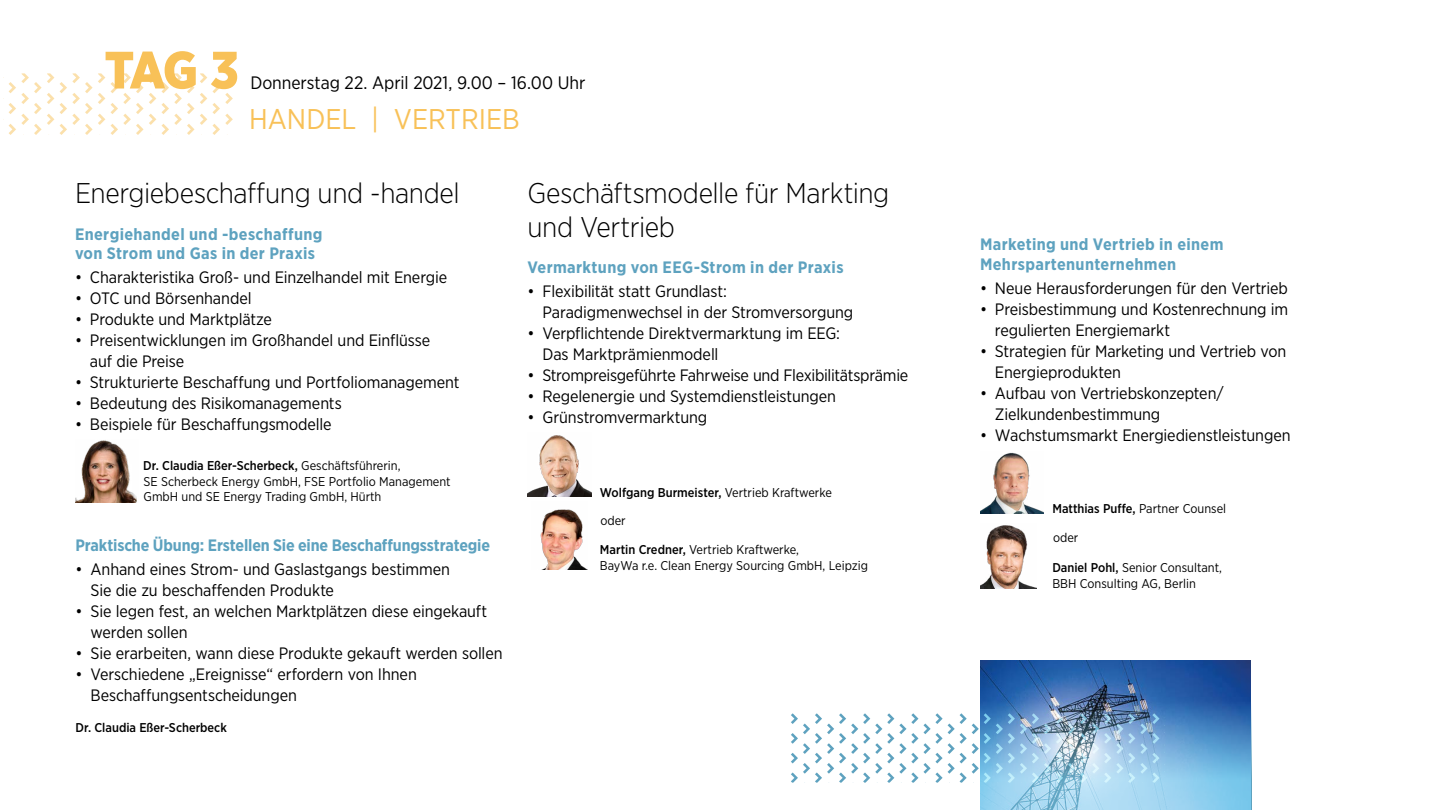
<style>
.page{position:relative;width:1440px;height:810px;background:#fff}
.page>*{position:absolute;margin:0;border:0;box-sizing:border-box;transform-origin:0 0}
.t1{font:900 52.5px "Gotham Narrow";color:#f8c158}
.t2{font:300 28.5px/33.8px "Gotham Narrow";letter-spacing:-.015em;color:#000}
.t3{font:28.5px "Gotham Narrow";color:#f8c158}
.t4{font:18px "Gotham Narrow";letter-spacing:-.005em;color:#000}
.t5{font:16.5px/21px "Gotham Narrow";letter-spacing:-.005em;color:#000}
.t6{font:700 16.5px/19.5px "Gotham Narrow";letter-spacing:.02em;color:#5ea2bf}
.t7{font:700 16.5px "Gotham Narrow";letter-spacing:-.01em;color:#5ea2bf}
.t8{font:12.75px/15.8px "Gotham Narrow";color:#000}
.t9{font:500 12.75px "Gotham Narrow";color:#000}
.s1{font-weight:500}
.s2{font-weight:400}
</style>
<div class="page">
<img style="left:75px;top:440px;width:62px;height:62px">
<img style="left:527px;top:435px;width:64px;height:62px">
<img style="left:540px;top:509px;width:48px;height:61px">
<img style="left:980px;top:452px;width:64px;height:61px">
<img style="left:980px;top:525px;width:57px;height:64px">
<svg style="left:9px;top:73px;width:45px;height:62px"></svg>
<svg style="left:60px;top:73px;width:45px;height:62px"></svg>
<svg style="left:111px;top:73px;width:45px;height:62px"></svg>
<svg style="left:162px;top:73px;width:71px;height:62px"></svg>
<svg style="left:980px;top:661px;width:272px;height:149px"></svg>
<svg style="left:791px;top:713px;width:127px;height:70px"></svg>
<img style="left:924px;top:713px;width:236px;height:70px">
<h1 class="t1" style="left:105px;top:35px;width:136px">TAG 3</h1>
<p class="t4" style="left:250px;top:71px;width:336px">Donnerstag 22. April 2021, 9.00 – 16.00 Uhr</p>
<h2 class="t3" style="left:249px;top:102px;width:272px">HANDEL | VERTRIEB</h2>
<h2 class="t2" style="left:75px;top:175px;width:386px">Energiebeschaffung und -handel</h2>
<p class="t6" style="left:75px;top:224px;width:249px">Energiehandel und -beschaffung von Strom und Gas in der Praxis</p>
<p class="t5" style="left:75px;top:266px;width:374px">• Charakteristika Groß- und Einzelhandel mit Energie</p>
<p class="t5" style="left:75px;top:287px;width:178px">• OTC und Börsenhandel</p>
<p class="t5" style="left:75px;top:308px;width:199px">• Produkte und Marktplätze</p>
<p class="t5" style="left:90px;top:329px;width:342px;text-indent:-15px">• Preisentwicklungen im Großhandel und Einflüsse auf die Preise</p>
<p class="t5" style="left:75px;top:371px;width:386px">• Strukturierte Beschaffung und Portfoliomanagement</p>
<p class="t5" style="left:75px;top:392px;width:268px">• Bedeutung des Risikomanagements</p>
<p class="t5" style="left:75px;top:413px;width:258px">• Beispiele für Beschaffungsmodelle</p>
<p class="t8" style="left:143px;top:457px;width:309px"><span class="s1">Dr. Claudia Eßer-Scherbeck,</span> Geschäftsführerin,<br>SE Scherbeck Energy GmbH, FSE Portfolio Management<br>GmbH und SE Energy Trading GmbH, Hürth</p>
<p class="t7" style="left:76px;top:535px;width:416px">Praktische Übung: Erstellen Sie eine Beschaffungsstrategie</p>
<p class="t5" style="left:91px;top:558px;width:361px;text-indent:-15px">• Anhand eines Strom- und Gaslastgangs bestimmen<br>Sie die zu beschaffenden Produkte</p>
<p class="t5" style="left:91px;top:600px;width:398px;text-indent:-15px">• Sie legen fest, an welchen Marktplätzen diese eingekauft werden sollen</p>
<p class="t5" style="left:76px;top:642px;width:429px">• Sie erarbeiten, wann diese Produkte gekauft werden sollen</p>
<p class="t5" style="left:91px;top:663px;width:328px;text-indent:-15px">• Verschiedene „Ereignisse“ erfordern von Ihnen<br>Beschaffungsentscheidungen</p>
<p class="t9" style="left:76px;top:720px;width:153px">Dr. Claudia Eßer-Scherbeck</p>
<h2 class="t2" style="left:527px;top:175px;width:363px">Geschäftsmodelle für Markting und Vertrieb</h2>
<p class="t6" style="left:527px;top:258px;width:318px">Vermarktung von EEG-Strom in der Praxis</p>
<p class="t5" style="left:542px;top:281px;width:312px;text-indent:-15px">• Flexibilität statt Grundlast:<br>Paradigmenwechsel in der Stromversorgung</p>
<p class="t5" style="left:542px;top:323px;width:299px;text-indent:-15px">• Verpflichtende Direktvermarktung im EEG:<br>Das Marktprämienmodell</p>
<p class="t5" style="left:527px;top:365px;width:382px">• Strompreisgeführte Fahrweise und Flexibilitätsprämie</p>
<p class="t5" style="left:527px;top:386px;width:310px">• Regelenergie und Systemdienstleistungen</p>
<p class="t5" style="left:527px;top:407px;width:181px">• Grünstromvermarktung</p>
<p class="t8" style="left:600px;top:478px;width:234px;line-height:27.8px"><span class="s1">Wolfgang Burmeister,</span> Vertrieb Kraftwerke oder</p>
<p class="t8" style="left:600px;top:541px;width:270px"><span class="s1">Martin Credner,</span> Vertrieb Kraftwerke,<br>BayWa r.e. Clean Energy Sourcing GmbH, Leipzig</p>
<p class="t6" style="left:980px;top:235px;width:245px">Marketing und Vertrieb in einem<br>Mehrspartenunternehmen</p>
<p class="t5" style="left:980px;top:277px;width:309px">• Neue Herausforderungen für den Vertrieb</p>
<p class="t5" style="left:995px;top:298px;width:295px;text-indent:-15px">• Preisbestimmung und Kostenrechnung im regulierten Energiemarkt</p>
<p class="t5" style="left:995px;top:340px;width:293px;text-indent:-15px">• Strategien für Marketing und Vertrieb von<br>Energieprodukten</p>
<p class="t5" style="left:995px;top:382px;width:230px;text-indent:-15px">• Aufbau von Vertriebskonzepten/<br>Zielkundenbestimmung</p>
<p class="t5" style="left:980px;top:424px;width:312px">• Wachstumsmarkt Energiedienstleistungen</p>
<p class="t9" style="left:1052px;top:501px;width:175px">Matthias Puffe, <span class="s2">Partner Counsel</span></p>
<p class="t8" style="left:1053px;top:529px;width:27px">oder</p>
<p class="t8" style="left:1052px;top:559px;width:171px"><span class="s1">Daniel Pohl,</span> Senior Consultant,<br>BBH Consulting AG, Berlin</p>
</div>
